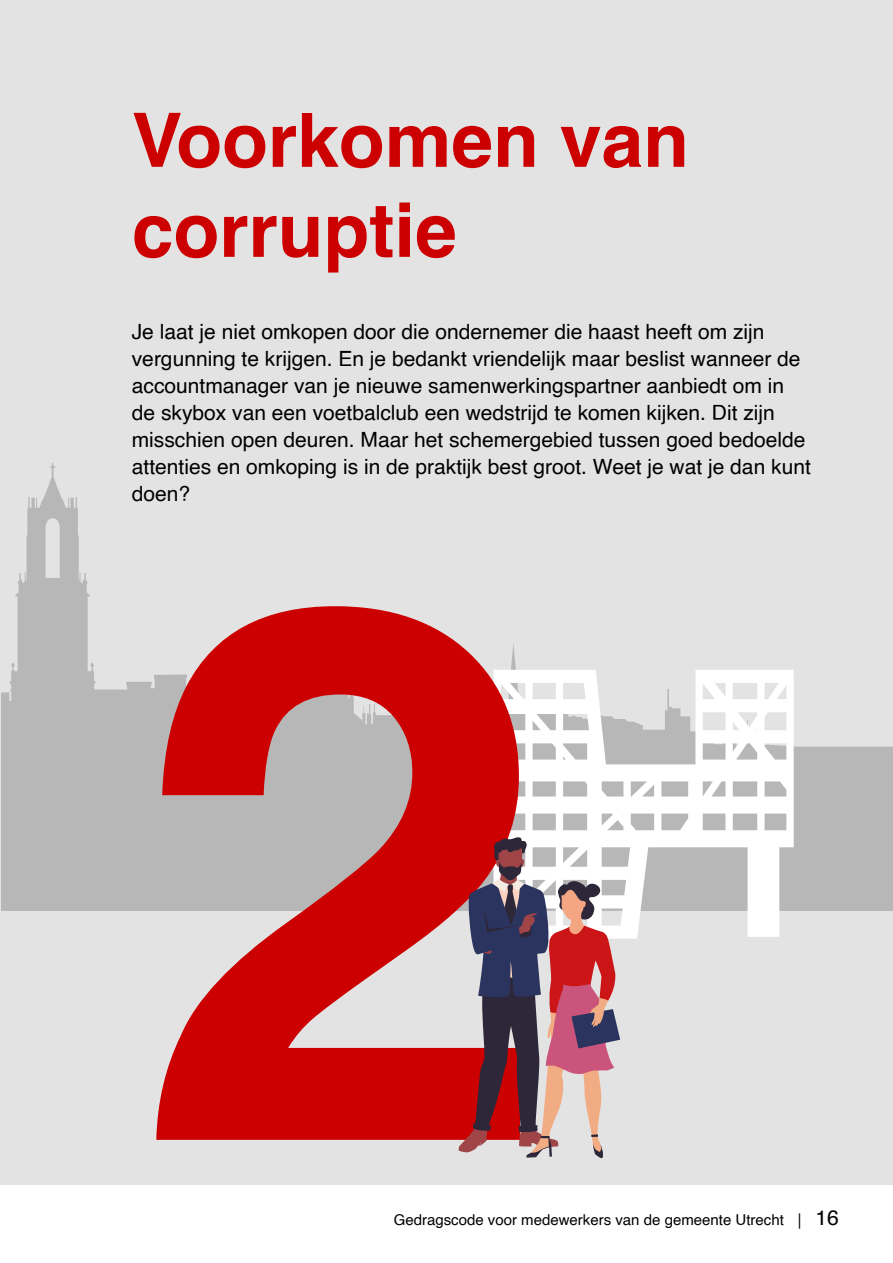
<style>
.page{position:relative;width:893px;height:1263px;background:#fff}
.page>*{position:absolute;margin:0;border:0;box-sizing:border-box;transform-origin:0 0}
.Alineakop_vet_rood{font:700 750px "Helvetica";color:#c00}
.Hoofdstuktitel{font:700 75px/90px "Helvetica";color:#c00}
.Alineakop_vet_rood-2{font:21px/27px "Helvetica";color:#000}
.t1{font:15px "Helvetica";color:#000}
.s1{font-size:21px}
</style>
<div class="page">
<div style="left:0;top:0;width:893px;height:1184px;background:#e3e3e3"></div>
<svg style="left:2px;top:463px;width:891px;height:448px"></svg>
<svg style="left:493px;top:670px;width:301px;height:269px;fill:#fafafa"></svg>
<svg style="left:454px;top:837px;width:166px;height:321px"></svg>
<p class="Hoofdstuktitel" style="left:132px;top:96px;width:559px">Voorkomen van corruptie</p>
<p class="Alineakop_vet_rood-2" style="left:132px;top:319px;width:680px">Je laat je niet omkopen door die ondernemer die haast heeft om zijn vergunning te krijgen. En je bedankt vriendelijk maar beslist wanneer de accountmanager van je nieuwe samenwerkingspartner aanbiedt om in de skybox van een voetbalclub een wedstrijd te komen kijken. Dit zijn misschien open deuren. Maar het schemergebied tussen goed bedoelde attenties en omkoping is in de praktijk best groot. Weet je wat je dan kunt doen?</p>
<p class="Alineakop_vet_rood" style="left:133px;top:270px;width:419px">2</p>
<p class="t1" style="left:394px;top:1208px;width:447px">Gedragscode voor medewerkers van de gemeente Utrecht │ <span class="s1">16</span></p>
</div>
